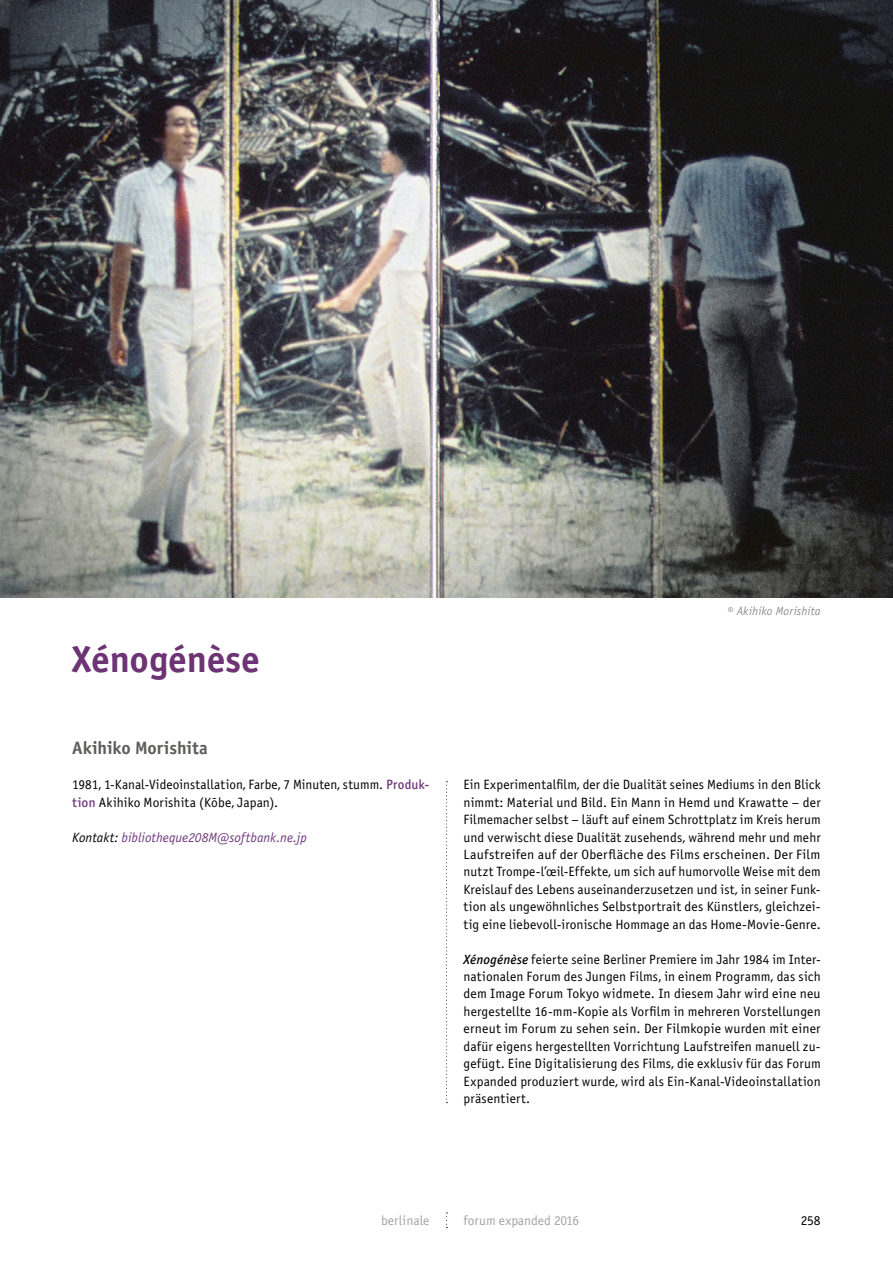
<style>
.page{position:relative;width:893px;height:1263px;background:#fff}
.page>*{position:absolute;margin:0;border:0;box-sizing:border-box;transform-origin:0 0}
.t1{font:37.5px "Officina Sans Bold ITC";letter-spacing:-.005em;color:#6d3374}
.t2{font:18px "Officina Sans Bold ITC";color:#5d5d5c}
.t3{font:13.5px/17.4px "Officina Sans Book ITC";letter-spacing:.005em;color:#000;text-align:justify}
.t4{font:italic 13.5px "Officina Sans Book ITC";letter-spacing:.005em;color:#70397e}
.t5{font:13.5px "Officina Sans Book ITC";color:#a4a4a4}
.t6{font:italic 12px "Officina Sans Book ITC";letter-spacing:.01em;color:#8f8f8f}
.s1{font-family:"Officina Sans Medium ITC";color:#70397e}
.s2{color:#000}
.s3{font-family:"Officina Sans Medium ITC";font-style:italic}
</style>
<div class="page">
<svg style="left:446px;top:781px;width:1px;height:322px"></svg>
<img style="left:0;top:0;width:893px;height:597px">
<h1 class="t1" style="left:72px;top:636px;width:189px">Xénogénèse</h1>
<h2 class="t2" style="left:72px;top:737px;width:137px">Akihiko Morishita</h2>
<p class="t3" style="left:72px;top:776px;width:359px">1981, 1-Kanal-Videoinstallation, Farbe, 7 Minuten, stumm. <span class="s1">Produk&shy;tion</span> Akihiko Morishita (Kōbe, Japan).</p>
<p class="t4" style="left:72px;top:829px;width:236px"><span class="s2">Kontakt:</span> bibliotheque208M@softbank.ne.jp</p>
<p class="t6" style="left:728px;top:604px;width:94px">© Akihiko Morishita</p>
<p class="t3" style="left:463px;top:776px;width:359px">Ein Experimentalfilm, der die Dualität seines Mediums in den Blick nimmt: Material und Bild. Ein Mann in Hemd und Krawatte – der Filmemacher selbst – läuft auf einem Schrottplatz im Kreis herum und verwischt diese Dualität zusehends, während mehr und mehr Laufstreifen auf der Oberfläche des Films erscheinen. Der Film nutzt Trompe-l’œil-Effekte, um sich auf humorvolle Weise mit dem Kreislauf des Lebens auseinanderzusetzen und ist, in seiner Funk&shy;tion als ungewöhnliches Selbstportrait des Künstlers, gleichzei&shy;tig eine liebevoll-ironische Hommage an das Home-Movie-Genre.</p>
<p class="t3" style="left:463px;top:950px;width:359px"><span class="s3">Xénogénèse</span> feierte seine Berliner Premiere im Jahr 1984 im Inter&shy;nationalen Forum des Jungen Films, in einem Programm, das sich dem Image Forum Tokyo widmete. In diesem Jahr wird eine neu hergestellte 16-mm-Kopie als Vorfilm in mehreren Vorstellungen erneut im Forum zu sehen sein. Der Filmkopie wurden mit einer dafür eigens hergestellten Vorrichtung Laufstreifen manuell zu&shy;gefügt. Eine Digitalisierung des Films, die exklusiv für das Forum Expanded produziert wurde, wird als Ein-Kanal-Videoinstallation präsentiert.</p>
<p class="t5" style="left:381px;top:1213px;width:50px">berlinale</p>
<p class="t5" style="left:463px;top:1213px;width:117px">forum expanded 2016</p>
<p class="t3" style="left:801px;top:1212px;width:21px">258</p>
</div>
